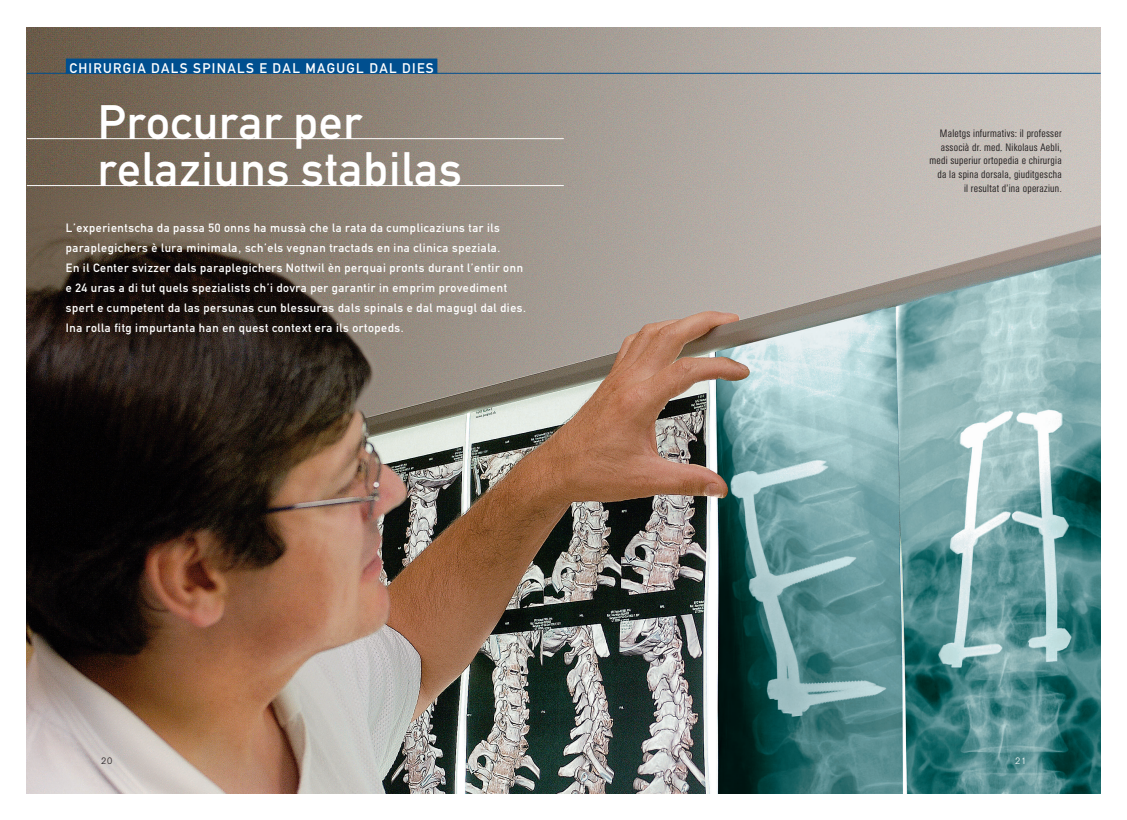
<style>
.page{position:relative;width:1127px;height:820px;background:#fff}
.page>*{position:absolute;margin:0;border:0;box-sizing:border-box;transform-origin:0 0}
.t1{font:47.5px/46.9px "DIN Paraplegie";letter-spacing:.02em;color:#fff}
.t2{font:13.75px "DIN Paraplegie";letter-spacing:.095em;color:#fff}
.t3{font:11.88px/20px "DIN Paraplegie";letter-spacing:.05em;color:#fff}
.t4{font:300 10.62px/13.8px "AG Buch Condensed BQ";letter-spacing:.02em;color:#231f20;text-align:right;scale:1.1 1}
.t5{font:300 9.38px "AG Buch BQ";color:#231f20}
.t6{font:300 9.38px "AG Buch BQ";color:#fff}
</style>
<div class="page">
<img style="left:27px;top:27px;width:1073px;height:766px">
<hr style="left:27px;top:138px;width:537px;height:1px;background:#fff">
<hr style="left:27px;top:185px;width:537px;height:1px;background:#fff">
<div style="left:66px;top:58px;width:371px;height:15px;background:#004f8f"></div>
<hr style="left:27px;top:73px;width:1073px;height:1px;background:#004f8f">
<p class="t2" style="left:69px;top:63px;width:366px">CHIRURGIA DALS SPINALS E DAL MAGUGL DAL DIES</p>
<p class="t1" style="left:98px;top:103px;width:366px">Procurar per relaziuns stabilas</p>
<p class="t3" style="left:66px;top:218px;width:462px">L’experientscha da passa 50 onns ha mussà che la rata da cumplicaziuns tar ils paraplegichers è lura minimala, sch’els vegnan tractads en ina clinica speziala.<br>En il Center svizzer dals paraplegichers Nottwil èn perquai pronts durant l’entir onn e 24 uras a di tut quels spezialists ch’i dovra per garantir in emprim provediment spert e cumpetent da las persunas cun blessuras dals spinals e dal magugl dal dies.<br>Ina rolla fitg impurtanta han en quest context era ils ortopeds.</p>
<p class="t4" style="left:929px;top:127px;width:122px">Maletgs infurmativs: il professer associà dr. med. Nikolaus Aebli, medi superiur ortopedia e chirurgia da la spina dorsala, giuditgescha<br>il resultat d’ina operaziun.</p>
<p class="t5" style="left:101px;top:757px;width:13px">20</p>
<p class="t6" style="left:1015px;top:757px;width:13px">21</p>
</div>
